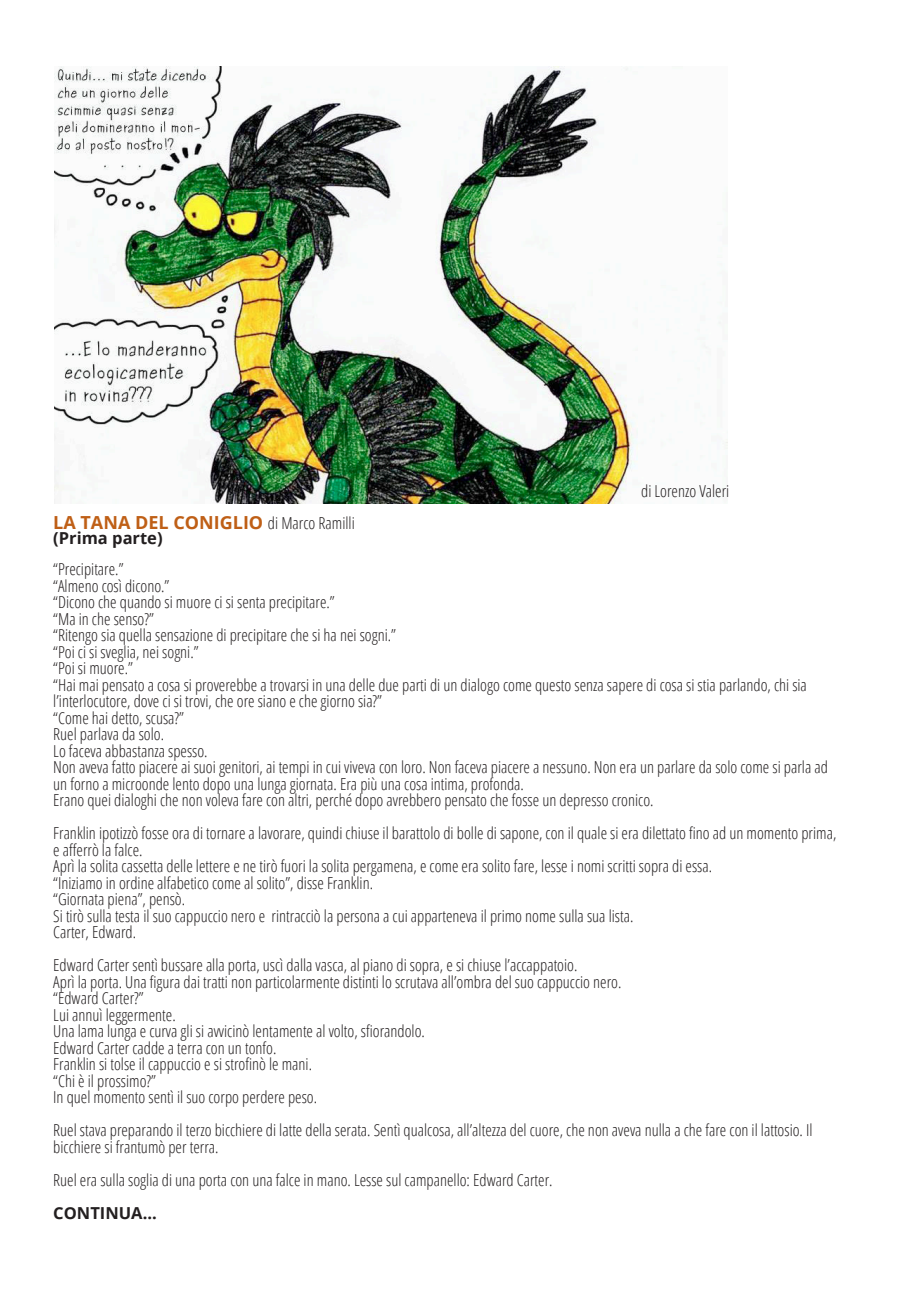
<style>
.page{position:relative;width:906px;height:1289px;background:#fff}
.page>*{position:absolute;margin:0;border:0;box-sizing:border-box;transform-origin:0 0}
.t1{font:700 18px "Open Sans";color:#bf5f16}
.t2{font:300 condensed 16.5px/16.5px "Open Sans";color:#231f20}
.t3{font:700 16.5px "Open Sans";color:#231f20}
.s1{font-weight:300;font-stretch:condensed;font-size:16.5px;color:#231f20}
</style>
<div class="page">
<img style="left:54px;top:67px;width:673px;height:436px">
<p class="t2" style="left:641px;top:482px;width:90px">di Lorenzo Valeri</p>
<p class="t1" style="left:53px;top:509px;width:303px">LA TANA DEL CONIGLIO <span class="s1">di Marco Ramilli</span></p>
<p class="t3" style="left:53px;top:526px;width:111px">(Prima parte)</p>
<p class="t2" style="left:53px;top:560px;width:776px">“Precipitare.”<br>“Almeno così dicono.”<br>“Dicono che quando si muore ci si senta precipitare.”<br>“Ma in che senso?”<br>“Ritengo sia quella sensazione di precipitare che si ha nei sogni.”<br>“Poi ci si sveglia, nei sogni.”<br>“Poi si muore.”<br>“Hai mai pensato a cosa si proverebbe a trovarsi in una delle due parti di un dialogo come questo senza sapere di cosa si stia parlando, chi sia l’interlocutore, dove ci si trovi, che ore siano e che giorno sia?”<br>“Come hai detto, scusa?”<br>Ruel parlava da solo.<br>Lo faceva abbastanza spesso.<br>Non aveva fatto piacere ai suoi genitori, ai tempi in cui viveva con loro. Non faceva piacere a nessuno. Non era un parlare da solo come si parla ad un forno a microonde lento dopo una lunga giornata. Era più una cosa intima, profonda.<br>Erano quei dialoghi che non voleva fare con altri, perché dopo avrebbero pensato che fosse un depresso cronico.</p>
<p class="t2" style="left:53px;top:824px;width:784px">Franklin ipotizzò fosse ora di tornare a lavorare, quindi chiuse il barattolo di bolle di sapone, con il quale si era dilettato fino ad un momento prima, e afferrò la falce.<br>Aprì la solita cassetta delle lettere e ne tirò fuori la solita pergamena, e come era solito fare, lesse i nomi scritti sopra di essa.<br>“Iniziamo in ordine alfabetico come al solito”, disse Franklin.<br>“Giornata piena”, pensò.<br>Si tirò sulla testa il suo cappuccio nero e rintracciò la persona a cui apparteneva il primo nome sulla sua lista.<br>Carter, Edward.</p>
<p class="t2" style="left:53px;top:956px;width:569px">Edward Carter sentì bussare alla porta, uscì dalla vasca, al piano di sopra, e si chiuse l’accappatoio.<br>Aprì la porta. Una figura dai tratti non particolarmente distinti lo scrutava all’ombra del suo cappuccio nero. “Edward Carter?”<br>Lui annuì leggermente.<br>Una lama lunga e curva gli si avvicinò lentamente al volto, sfiorandolo.<br>Edward Carter cadde a terra con un tonfo.<br>Franklin si tolse il cappuccio e si strofinò le mani.<br>“Chi è il prossimo?”<br>In quel momento sentì il suo corpo perdere peso.</p>
<p class="t2" style="left:53px;top:1121px;width:761px">Ruel stava preparando il terzo bicchiere di latte della serata. Sentì qualcosa, all’altezza del cuore, che non aveva nulla a che fare con il lattosio. Il bicchiere si frantumò per terra.</p>
<p class="t2" style="left:53px;top:1170px;width:501px">Ruel era sulla soglia di una porta con una falce in mano. Lesse sul campanello: Edward Carter.</p>
<p class="t3" style="left:53px;top:1201px;width:105px">CONTINUA...</p>
</div>
